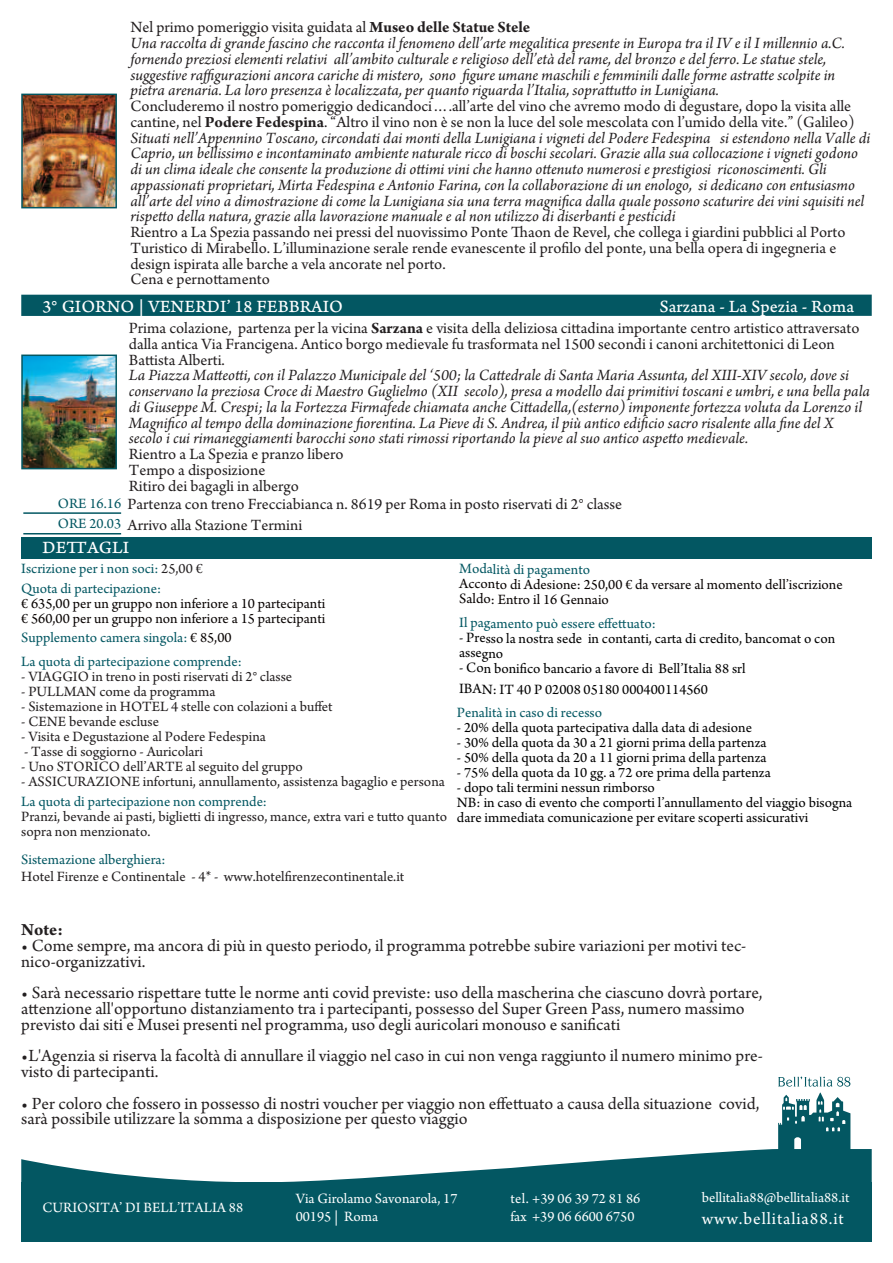
<style>
.page{position:relative;width:893px;height:1263px;background:#fff}
.page>*{position:absolute;margin:0;border:0;box-sizing:border-box;transform-origin:0 0}
.t1{font:18px/15.8px "Arno Pro";color:#231f20}
.t2{font:18px "Arno Pro Caption";color:#fff}
.t3{font:18px "Arno Pro";letter-spacing:.05em;color:#fff}
.t4{font:700 18px "Arno Pro";color:#231f20}
.t5{font:italic 16.5px/15.8px "Arno Pro";color:#231f20}
.t6{font:16.5px/15.8px "Arno Pro";color:#231f20}
.t7{font:15px/15px "Arno Pro";color:#000}
.t8{font:15px/15px "Arno Pro";color:#231f20}
.t9{font:15px/19.5px "Arno Pro";color:#035762}
.t10{font:15px/15px "Arno Pro";color:#080302}
.t11{font:15px/18px "Arno Pro";color:#fff}
.s1{font-style:normal}
.s2{font-weight:700;font-style:normal}
.s3{font-weight:700}
.s4{font-size:15px;color:#035762}
.s5{color:#231f20}
.s6{color:#080302}
</style>
<div class="page">
<svg style="left:21px;top:1077px;width:851px;height:105px"></svg>
<div style="left:21px;top:1182px;width:851px;height:60px;background:#035762"></div>
<div style="left:21px;top:538px;width:851px;height:21px;background:#035762"></div>
<hr style="left:23px;top:533px;width:98px;height:1px;background:#035762">
<hr style="left:23px;top:512px;width:98px;height:2px;background:#035762">
<div style="left:21px;top:295px;width:851px;height:21px;background:#035762"></div>
<img style="left:24px;top:357px;width:90px;height:109px">
<div style="left:21px;top:354px;width:96px;height:115px;border:2px solid #035762"></div>
<img style="left:24px;top:97px;width:90px;height:108px">
<div style="left:21px;top:94px;width:96px;height:114px;border:2px solid #035762"></div>
<p class="t5" style="left:130px;top:21px;width:716px"><span class="s1">Nel primo pomeriggio visita guidata al</span> <span class="s2">Museo delle Statue Stele<br></span>Una raccolta di grande fascino che racconta il fenomeno dell’arte megalitica presente in Europa tra il IV e il I millennio a.C. fornendo preziosi elementi relativi all’ambito culturale e religioso dell’età del rame, del bronzo e del ferro. Le statue stele, suggestive raffigurazioni ancora cariche di mistero, sono figure umane maschili e femminili dalle forme astratte scolpite in pietra arenaria. La loro presenza è localizzata, per quanto riguarda l’Italia, soprattutto in Lunigiana.</p>
<p class="t5" style="left:130px;top:100px;width:741px"><span class="s1">Concluderemo il nostro pomeriggio dedicandoci….all’arte del vino che avremo modo di degustare, dopo la visita alle cantine, nel</span> <span class="s2">Podere Fedespina</span><span class="s1">. “Altro il vino non è se non la luce del sole mescolata con l’umido della vite.” (Galileo)<br></span>Situati nell’Appennino Toscano, circondati dai monti della Lunigiana i vigneti del Podere Fedespina si estendono nella Valle di Caprio, un bellissimo e incontaminato ambiente naturale ricco di boschi secolari. Grazie alla sua collocazione i vigneti godono di un clima ideale che consente la produzione di ottimi vini che hanno ottenuto numerosi e prestigiosi riconoscimenti. Gli appassionati proprietari, Mirta Fedespina e Antonio Farina, con la collaborazione di un enologo, si dedicano con entusiasmo all’arte del vino a dimostrazione di come la Lunigiana sia una terra magnifica dalla quale possono scaturire dei vini squisiti nel rispetto della natura, grazie alla lavorazione manuale e al non utilizzo di diserbanti e pesticidi</p>
<p class="t6" style="left:130px;top:226px;width:717px">Rientro a La Spezia passando nei pressi del nuovissimo Ponte Thaon de Revel, che collega i giardini pubblici al Porto Turistico di Mirabello. L’illuminazione serale rende evanescente il profilo del ponte, una bella opera di ingegneria e design ispirata alle barche a vela ancorate nel porto.<br>Cena e pernottamento</p>
<p class="t2" style="left:43px;top:300px;width:302px">3° GIORNO | VENERDI’ 18 FEBBRAIO</p>
<p class="t2" style="left:659px;top:300px;width:196px">Sarzana - La Spezia - Roma</p>
<p class="t6" style="left:129px;top:322px;width:732px">Prima colazione, partenza per la vicina <span class="s3">Sarzana</span> e visita della deliziosa cittadina importante centro artistico attraversato dalla antica Via Francigena. Antico borgo medievale fu trasformata nel 1500 secondi i canoni architettonici di Leon<br>Battista Alberti.</p>
<p class="t5" style="left:129px;top:369px;width:742px">La Piazza Matteotti, con il Palazzo Municipale del ‘500; la Cattedrale di Santa Maria Assunta, del XIII-XIV secolo, dove si conservano la preziosa Croce di Maestro Guglielmo (XII secolo), presa a modello dai primitivi toscani e umbri, e una bella pala di Giuseppe M. Crespi; la la Fortezza Firmafede chiamata anche Cittadella,(esterno) imponente fortezza voluta da Lorenzo il Magnifico al tempo della dominazione fiorentina. La Pieve di S. Andrea, il più antico edificio sacro risalente alla fine del X secolo i cui rimaneggiamenti barocchi sono stati rimossi riportando la pieve al suo antico aspetto medievale.</p>
<p class="t6" style="left:129px;top:448px;width:216px">Rientro a La Spezia e pranzo libero<br>Tempo a disposizione<br>Ritiro dei bagagli in albergo</p>
<p class="t6" style="left:58px;top:498px;width:566px"><span class="s4">ORE 16.16</span> Partenza con treno Frecciabianca n. 8619 per Roma in posto riservati di 2° classe</p>
<p class="t6" style="left:58px;top:519px;width:246px"><span class="s4">ORE 20.03</span> Arrivo alla Stazione Termini</p>
<p class="t2" style="left:43px;top:541px;width:88px">DETTAGLI</p>
<p class="t9" style="left:21px;top:560px;width:183px">Iscrizione per i non soci: <span class="s5">25,00 €<br></span>Quota di partecipazione:</p>
<p class="t10" style="left:21px;top:597px;width:306px">€ 635,00 per un gruppo non inferiore a 10 partecipanti € 560,00 per un gruppo non inferiore a 15 partecipanti</p>
<p class="t9" style="left:21px;top:627px;width:222px;line-height:24px">Supplemento camera singola: <span class="s6">€ 85,00<br></span>La quota di partecipazione comprende:</p>
<p class="t8" style="left:21px;top:670px;width:272px">- VIAGGIO in treno in posti riservati di 2° classe</p>
<p class="t8" style="left:21px;top:685px;width:196px">- PULLMAN come da programma</p>
<p class="t8" style="left:21px;top:700px;width:313px">- Sistemazione in HOTEL 4 stelle con colazioni a buffet</p>
<p class="t8" style="left:21px;top:715px;width:139px">- CENE bevande escluse</p>
<p class="t8" style="left:21px;top:730px;width:246px">- Visita e Degustazione al Podere Fedespina</p>
<p class="t8" style="left:24px;top:745px;width:180px">- Tasse di soggiorno - Auricolari</p>
<p class="t8" style="left:21px;top:760px;width:283px">- Uno STORICO dell’ARTE al seguito del gruppo</p>
<p class="t8" style="left:21px;top:775px;width:425px">- ASSICURAZIONE infortuni, annullamento, assistenza bagaglio e persona</p>
<p class="t9" style="left:21px;top:793px;width:247px">La quota di partecipazione non comprende:</p>
<p class="t8" style="left:21px;top:810px;width:427px">Pranzi, bevande ai pasti, biglietti di ingresso, mance, extra vari e tutto quanto sopra non menzionato.</p>
<p class="t9" style="left:21px;top:851px;width:146px">Sistemazione alberghiera:</p>
<p class="t8" style="left:21px;top:870px;width:385px">Hotel Firenze e Continentale - 4* - www.hotelfirenzecontinentale.it</p>
<p class="t9" style="left:459px;top:561px;width:132px">Modalità di pagamento</p>
<p class="t10" style="left:459px;top:578px;width:385px">Acconto di Adesione: 250,00 € da versare al momento dell’iscrizione<br>Saldo: Entro il 16 Gennaio</p>
<p class="t9" style="left:459px;top:615px;width:198px">Il pagamento può essere effettuato:</p>
<p class="t7" style="left:459px;top:632px;width:378px">- Presso la nostra sede in contanti, carta di credito, bancomat o con assegno</p>
<p class="t7" style="left:459px;top:659px;width:288px;line-height:21px">- Con bonifico bancario a favore di Bell’Italia 88 srl<br>IBAN: IT 40 P 02008 05180 000400114560</p>
<p class="t9" style="left:457px;top:704px;width:147px">Penalità in caso di recesso</p>
<p class="t7" style="left:457px;top:721px;width:297px">- 20% della quota partecipativa dalla data di adesione</p>
<p class="t7" style="left:457px;top:736px;width:311px">- 30% della quota da 30 a 21 giorni prima della partenza</p>
<p class="t7" style="left:457px;top:751px;width:311px">- 50% della quota da 20 a 11 giorni prima della partenza</p>
<p class="t7" style="left:457px;top:766px;width:315px">- 75% della quota da 10 gg. a 72 ore prima della partenza</p>
<p class="t7" style="left:457px;top:781px;width:397px">- dopo tali termini nessun rimborso<br>NB: in caso di evento che comporti l’annullamento del viaggio bisogna dare immediata comunicazione per evitare scoperti assicurativi</p>
<p class="t4" style="left:21px;top:924px;width:43px">Note:</p>
<p class="t1" style="left:21px;top:939px;width:727px">• Come sempre, ma ancora di più in questo periodo, il programma potrebbe subire variazioni per motivi tec&shy;nico-organizzativi.</p>
<p class="t1" style="left:21px;top:987px;width:743px">• Sarà necessario rispettare tutte le norme anti covid previste: uso della mascherina che ciascuno dovrà portare, attenzione all'opportuno distanziamento tra i partecipanti, possesso del Super Green Pass, numero massimo previsto dai siti e Musei presenti nel programma, uso degli auricolari monouso e sanificati</p>
<p class="t1" style="left:21px;top:1050px;width:743px">•L'Agenzia si riserva la facoltà di annullare il viaggio nel caso in cui non venga raggiunto il numero minimo pre&shy;visto di partecipanti.</p>
<p class="t1" style="left:21px;top:1097px;width:740px">• Per coloro che fossero in possesso di nostri voucher per viaggio non effettuato a causa della situazione covid, sarà possibile utilizzare la somma a disposizione per questo viaggio</p>
<p class="t11" style="left:43px;top:1200px;width:202px">CURIOSITA’ DI BELL’ITALIA 88</p>
<p class="t11" style="left:296px;top:1191px;width:163px">Via Girolamo Savonarola, 17<br>00195 | Roma</p>
<p class="t11" style="left:510px;top:1191px;width:132px">tel. +39 06 39 72 81 86 fax +39 06 6600 6750</p>
<p class="t11" style="left:702px;top:1190px;width:149px">bellitalia88@bellitalia88.it</p>
<p class="t3" style="left:702px;top:1211px;width:144px">www.bellitalia88.it</p>
</div>
